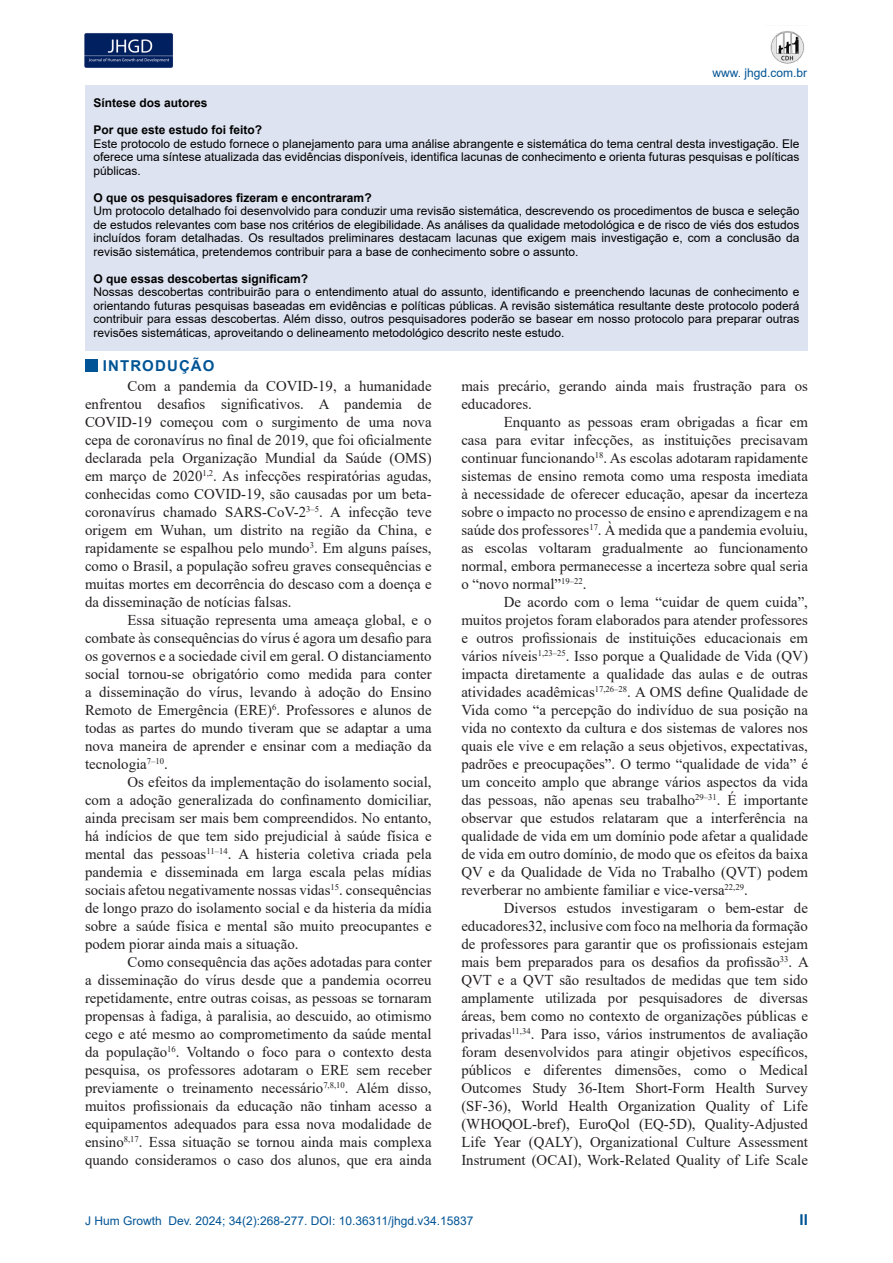
<style>
.page{position:relative;width:893px;height:1263px;background:#fff}
.page>*{position:absolute;margin:0;border:0;box-sizing:border-box;transform-origin:0 0}
.t1{font:15px/18px "Times New Roman";color:#231f20;text-align:justify}
.t2{font:700 15px "Arial";letter-spacing:.075em;color:#005495}
.t3{font:12px/13.5px "Arial";color:#000;text-align:justify}
.t4{font:700 12px "Arial";color:#000}
.t5{font:12px "Arial";color:#005495}
</style>
<div class="page">
<img style="left:84px;top:33px;width:89px;height:35px">
<img style="left:770px;top:31px;width:35px;height:33px">
<div style="left:85px;top:359px;width:12px;height:12px;background:#005495"></div>
<div style="left:85px;top:85px;width:723px;height:265px;background:#dde3f0"></div>
<p class="t5" style="left:712px;top:64px;width:96px">www. jhgd.com.br</p>
<p class="t4" style="left:94px;top:95px;width:116px">Síntese dos autores</p>
<p class="t4" style="left:94px;top:122px;width:170px">Por que este estudo foi feito?</p>
<p class="t3" style="left:94px;top:137px;width:707px">Este protocolo de estudo fornece o planejamento para uma análise abrangente e sistemática do tema central desta investigação. Ele oferece uma síntese atualizada das evidências disponíveis, identifica lacunas de conhecimento e orienta futuras pesquisas e políticas públicas.</p>
<p class="t4" style="left:94px;top:189px;width:280px">O que os pesquisadores fizeram e encontraram?</p>
<p class="t3" style="left:94px;top:204px;width:707px">Um protocolo detalhado foi desenvolvido para conduzir uma revisão sistemática, descrevendo os procedimentos de busca e seleção de estudos relevantes com base nos critérios de elegibilidade. As análises da qualidade metodológica e de risco de viés dos estudos incluídos foram detalhadas. Os resultados preliminares destacam lacunas que exigem mais investigação e, com a conclusão da revisão sistemática, pretendemos contribuir para a base de conhecimento sobre o assunto.</p>
<p class="t4" style="left:94px;top:270px;width:216px">O que essas descobertas significam?</p>
<p class="t3" style="left:94px;top:285px;width:707px">Nossas descobertas contribuirão para o entendimento atual do assunto, identificando e preenchendo lacunas de conhecimento e orientando futuras pesquisas baseadas em evidências e políticas públicas. A revisão sistemática resultante deste protocolo poderá contribuir para essas descobertas. Além disso, outros pesquisadores poderão se basear em nosso protocolo para preparar outras revisões sistemáticas, aproveitando o delineamento metodológico descrito neste estudo.</p>
<p class="t2" style="left:103px;top:356px;width:113px">INTRODUÇÃO</p>
<p class="t1" style="left:85px;top:377px;width:348px;text-indent:43px">Com a pandemia da COVID-19, a humanidade enfrentou desafios significativos. A pandemia de COVID-19 começou com o surgimento de uma nova cepa de coronavírus no final de 2019, que foi oficialmente declarada pela Organização Mundial da Saúde (OMS) em março de 2020<sup>1,2</sup>. As infecções respiratórias agudas, conhecidas como COVID-19, são causadas por um beta&shy;coronavírus chamado SARS-CoV-2<sup>3–5</sup>. A infecção teve origem em Wuhan, um distrito na região da China, e rapidamente se espalhou pelo mundo<sup>3</sup>. Em alguns países, como o Brasil, a população sofreu graves consequências e muitas mortes em decorrência do descaso com a doença e da disseminação de notícias falsas.</p>
<p class="t1" style="left:85px;top:611px;width:348px;text-indent:43px">Essa situação representa uma ameaça global, e o combate às consequências do vírus é agora um desafio para os governos e a sociedade civil em geral. O distanciamento social tornou-se obrigatório como medida para conter a disseminação do vírus, levando à adoção do Ensino Remoto de Emergência (ERE)<sup>6</sup>. Professores e alunos de todas as partes do mundo tiveram que se adaptar a uma nova maneira de aprender e ensinar com a mediação da tecnologia<sup>7–10</sup>.</p>
<p class="t1" style="left:85px;top:773px;width:348px;text-indent:43px">Os efeitos da implementação do isolamento social, com a adoção generalizada do confinamento domiciliar, ainda precisam ser mais bem compreendidos. No entanto, há indícios de que tem sido prejudicial à saúde física e mental das pessoas<sup>11–14</sup>. A histeria coletiva criada pela pandemia e disseminada em larga escala pelas mídias sociais afetou negativamente nossas vidas<sup>15</sup>. consequências de longo prazo do isolamento social e da histeria da mídia sobre a saúde física e mental são muito preocupantes e podem piorar ainda mais a situação.</p>
<p class="t1" style="left:85px;top:953px;width:348px;text-indent:43px">Como consequência das ações adotadas para conter a disseminação do vírus desde que a pandemia ocorreu repetidamente, entre outras coisas, as pessoas se tornaram propensas à fadiga, à paralisia, ao descuido, ao otimismo cego e até mesmo ao comprometimento da saúde mental da população<sup>16</sup>. Voltando o foco para o contexto desta pesquisa, os professores adotaram o ERE sem receber previamente o treinamento necessário<sup>7,8,10</sup>. Além disso, muitos profissionais da educação não tinham acesso a equipamentos adequados para essa nova modalidade de ensino<sup>8,17</sup>. Essa situação se tornou ainda mais complexa quando consideramos o caso dos alunos, que era ainda</p>
<p class="t1" style="left:461px;top:377px;width:348px">mais precário, gerando ainda mais frustração para os educadores.</p>
<p class="t1" style="left:461px;top:413px;width:348px;text-indent:43px">Enquanto as pessoas eram obrigadas a ficar em casa para evitar infecções, as instituições precisavam continuar funcionando<sup>18</sup>. As escolas adotaram rapidamente sistemas de ensino remota como uma resposta imediata à necessidade de oferecer educação, apesar da incerteza sobre o impacto no processo de ensino e aprendizagem e na saúde dos professores<sup>17</sup>. À medida que a pandemia evoluiu, as escolas voltaram gradualmente ao funcionamento normal, embora permanecesse a incerteza sobre qual seria o “novo normal”<sup>19–22</sup>.</p>
<p class="t1" style="left:461px;top:593px;width:348px;text-indent:43px">De acordo com o lema “cuidar de quem cuida”, muitos projetos foram elaborados para atender professores e outros profissionais de instituições educacionais em vários níveis<sup>1,23–25</sup>. Isso porque a Qualidade de Vida (QV) impacta diretamente a qualidade das aulas e de outras atividades acadêmicas<sup>17,26–28</sup>. A OMS define Qualidade de Vida como “a percepção do indivíduo de sua posição na vida no contexto da cultura e dos sistemas de valores nos quais ele vive e em relação a seus objetivos, expectativas, padrões e preocupações”. O termo “qualidade de vida” é um conceito amplo que abrange vários aspectos da vida das pessoas, não apenas seu trabalho<sup>29–31</sup>. É importante observar que estudos relataram que a interferência na qualidade de vida em um domínio pode afetar a qualidade de vida em outro domínio, de modo que os efeitos da baixa QV e da Qualidade de Vida no Trabalho (QVT) podem reverberar no ambiente familiar e vice-versa<sup>22,29</sup>.</p>
<p class="t1" style="left:461px;top:899px;width:349px;text-indent:43px">Diversos estudos investigaram o bem-estar de educadores32, inclusive com foco na melhoria da formação de professores para garantir que os profissionais estejam mais bem preparados para os desafios da profissão<sup>33</sup>. A QVT e a QVT são resultados de medidas que tem sido amplamente utilizada por pesquisadores de diversas áreas, bem como no contexto de organizações públicas e privadas<sup>11,34</sup>. Para isso, vários instrumentos de avaliação foram desenvolvidos para atingir objetivos específicos, públicos e diferentes dimensões, como o Medical Outcomes Study 36-Item Short-Form Health Survey (SF-36), World Health Organization Quality of Life (WHOQOL-bref), EuroQol (EQ-5D), Quality-Adjusted Life Year (QALY), Organizational Culture Assessment Instrument (OCAI), Work-Related Quality of Life Scale</p>
<p class="t5" style="left:85px;top:1212px;width:390px">J Hum Growth Dev. 2024; 34(2):268-277. DOI: 10.36311/jhgd.v34.15837</p>
<p class="t2" style="left:800px;top:1209px;width:10px">II</p>
</div>
